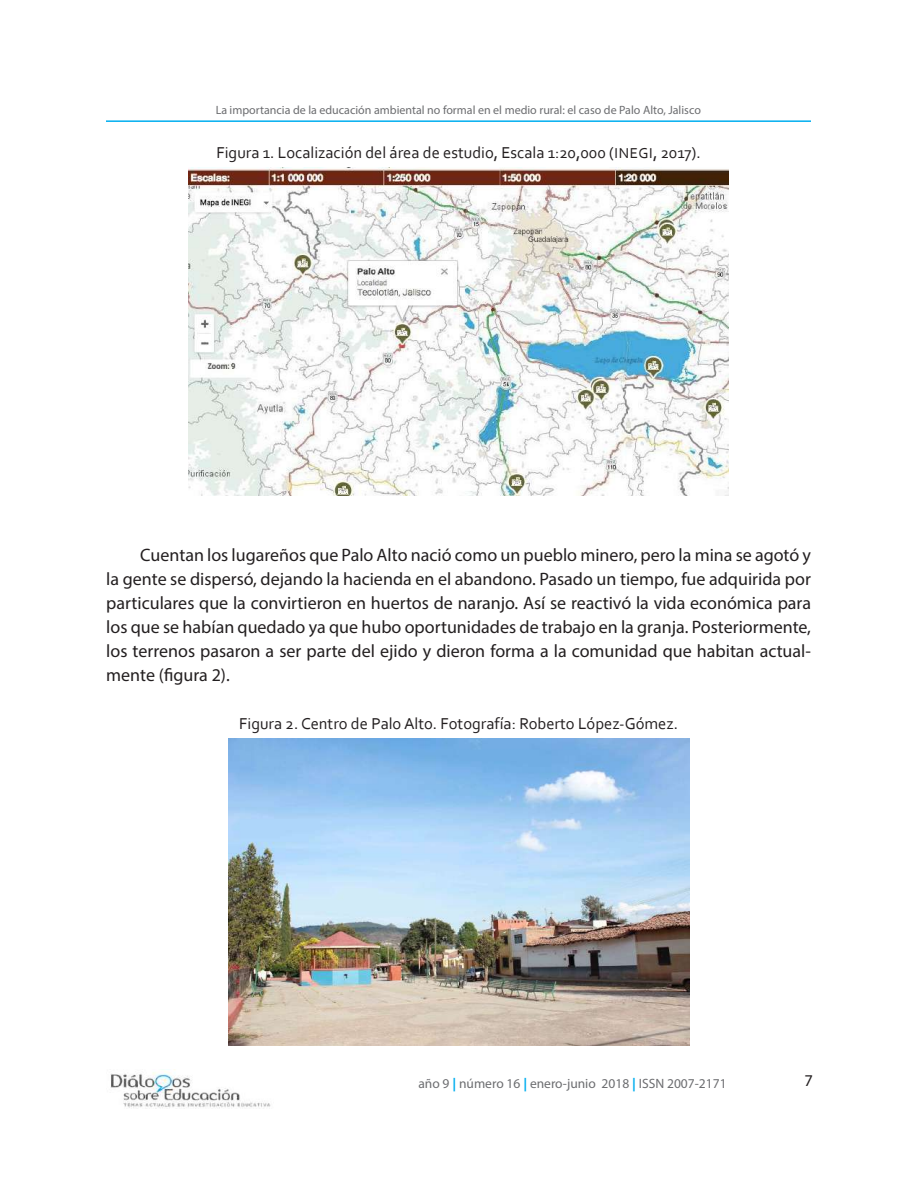
<style>
.page{position:relative;width:918px;height:1188px;background:#fff}
.page>*{position:absolute;margin:0;border:0;box-sizing:border-box;transform-origin:0 0}
.t1{font:18px/24px "Myriad Pro";color:#231f20;text-align:justify}
.t2{font:16.5px "Corbel";color:#231f20}
.t3{font:16.5px "Myriad Pro";color:#231f20}
.t4{font:13.5px "Myriad Pro";color:#6c6d70}
.t5{font:12px "Myriad Pro";color:#6c6d70}
.s1{font-size:15px}
.s2{font-weight:700;color:#00aeef}
</style>
<div class="page">
<hr style="left:106px;top:120px;width:705px;height:2px;background:#00aeef">
<img style="left:110px;top:1071px;width:161px;height:38px">
<img style="left:189px;top:167px;width:540px;height:328px">
<img style="left:228px;top:738px;width:461px;height:308px">
<p class="t5" style="left:216px;top:103px;width:487px">La importancia de la educación ambiental no formal en el medio rural: el caso de Palo Alto, Jalisco</p>
<p class="t2" style="left:216px;top:142px;width:486px">Figura 1. Localización del área de estudio, Escala 1:20,000 (<span class="s1">INEGI</span>, 2017).</p>
<p class="t1" style="left:106px;top:543px;width:706px;text-indent:34px">Cuentan los lugareños que Palo Alto nació como un pueblo minero, pero la mina se agotó y la gente se dispersó, dejando la hacienda en el abandono. Pasado un tiempo, fue adquirida por particulares que la convirtieron en huertos de naranjo. Así se reactivó la vida económica para los que se habían quedado ya que hubo oportunidades de trabajo en la granja. Posteriormente, los terrenos pasaron a ser parte del ejido y dieron forma a la comunidad que habitan actual&shy;mente (figura 2).</p>
<p class="t2" style="left:239px;top:713px;width:440px">Figura 2. Centro de Palo Alto. Fotografía: Roberto López-Gómez.</p>
<p class="t4" style="left:418px;top:1075px;width:310px">año 9 <span class="s2">|</span> número 16 <span class="s2">|</span> enero-junio 2018 <span class="s2">|</span> ISSN 2007-2171</p>
<p class="t3" style="left:805px;top:1070px;width:10px">7</p>
</div>
